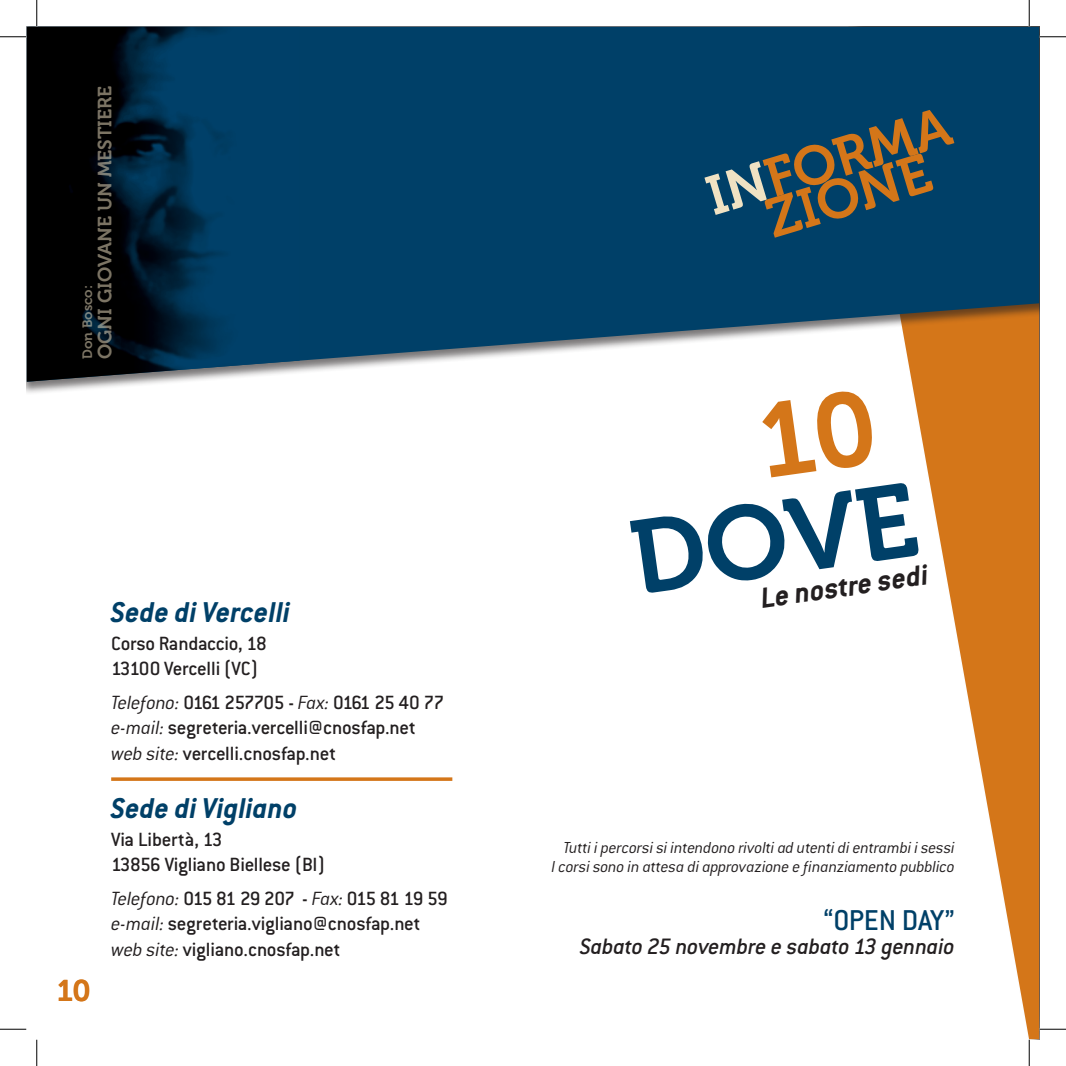
<style>
.page{position:relative;width:1066px;height:1066px;background:#fff}
.page>*{position:absolute;margin:0;border:0;box-sizing:border-box;transform-origin:0 0}
.t1{font:104.12px "Museo 700";color:#004068}
.t2{font:54.77px/38.7px "Museo 700";color:#d47619;text-align:center}
.t3{font:italic 700 31.5px "Conduit ITC";color:#004068}
.t4{font:italic 700 31.5px "Conduit ITC";color:#231f20}
.t5{font:500 31.5px "Conduit ITC";letter-spacing:-.015em;color:#004068}
.t6{font:29.75px "Museo 700";color:#d47619}
.t7{font:italic 500 24.5px "Conduit ITC";letter-spacing:-.015em;color:#231f20}
.t8{font:500 21px/25.2px "Conduit ITC";letter-spacing:-.02em;color:#231f20}
.t9{font:19.07px "Museo 700";color:#f0e2c3}
.t10{font:italic 300 17.5px/19.2px "Conduit ITC";letter-spacing:-.015em;color:#231f20;text-align:right}
.t11{font:13.47px "Museo 700";color:#f0e2c3}
.s1{font-weight:300;font-style:italic}
.s2{color:#f0e2c3}
</style>
<div class="page">
<svg style="left:914px;top:395px;width:125px;height:644px;fill:#d47619"></svg>
<div style="left:27px;top:27px;width:1012px;height:368px;background:#231f20;opacity:.6"></div>
<svg style="left:300px;top:27px;width:739px;height:355px;background:#1f5372"></svg>
<img style="left:27px;top:27px;width:273px;height:355px">
<svg style="left:111px;top:777px;width:341px;height:4px"></svg>
<svg style="left:0;top:36px;width:26px;height:1px"></svg>
<svg style="left:1039px;top:36px;width:27px;height:1px"></svg>
<svg style="left:0;top:1029px;width:26px;height:1px"></svg>
<svg style="left:1039px;top:1029px;width:27px;height:1px"></svg>
<svg style="left:36px;top:0;width:1px;height:26px"></svg>
<svg style="left:36px;top:1039px;width:1px;height:27px"></svg>
<svg style="left:1029px;top:0;width:1px;height:26px"></svg>
<svg style="left:1029px;top:1039px;width:1px;height:27px"></svg>
<svg style="left:760px;top:388px;width:116px;height:7px"></svg>
<p class="t9" style="left:94px;top:359px;width:274px;rotate:-90deg">OGNI GIOVANE UN MESTIERE</p>
<p class="t11" style="left:80px;top:359px;width:75px;rotate:-90deg">Don Bosco:</p>
<h3 class="t6" style="left:57px;top:974px;width:35px">10</h3>
<h3 class="t3" style="left:111px;top:594px;width:181px">Sede di Vercelli</h3>
<p class="t8" style="left:111px;top:630px;width:157px">Corso Randaccio, 18<br>13100 Vercelli (VC)</p>
<p class="t8" style="left:111px;top:690px;width:334px"><span class="s1">Telefono:</span> 0161 257705 - <span class="s1">Fax:</span> 0161 25 40 77 <span class="s1">e-mail:</span> segreteria.vercelli@cnosfap.net <span class="s1">web site:</span> vercelli.cnosfap.net</p>
<h3 class="t3" style="left:111px;top:790px;width:188px">Sede di Vigliano</h3>
<p class="t8" style="left:111px;top:826px;width:215px">Via Libertà, 13<br>13856 Vigliano Biellese (BI)</p>
<p class="t8" style="left:111px;top:886px;width:338px"><span class="s1">Telefono:</span> 015 81 29 207 - <span class="s1">Fax:</span> 015 81 19 59 <span class="s1">e-mail:</span> segreteria.vigliano@cnosfap.net <span class="s1">web site:</span> vigliano.cnosfap.net</p>
<h2 class="t2" style="left:703px;top:180px;width:253px;rotate:-17deg"><span class="s2">IN</span>FORMA<br>ZIONE</h2>
<h1 class="t1" style="left:623px;top:502px;width:289px;rotate:-8deg">DOVE</h1>
<h3 class="t4" style="left:758px;top:580px;width:170px;rotate:-8deg">Le nostre sedi</h3>
<p class="t10" style="left:551px;top:838px;width:405px">Tutti i percorsi si intendono rivolti ad utenti di entrambi i sessi<br>I corsi sono in attesa di approvazione e finanziamento pubblico</p>
<h3 class="t5" style="left:823px;top:902px;width:133px">“OPEN DAY”</h3>
<p class="t7" style="left:580px;top:933px;width:376px">Sabato 25 novembre e sabato 13 gennaio</p>
</div>
